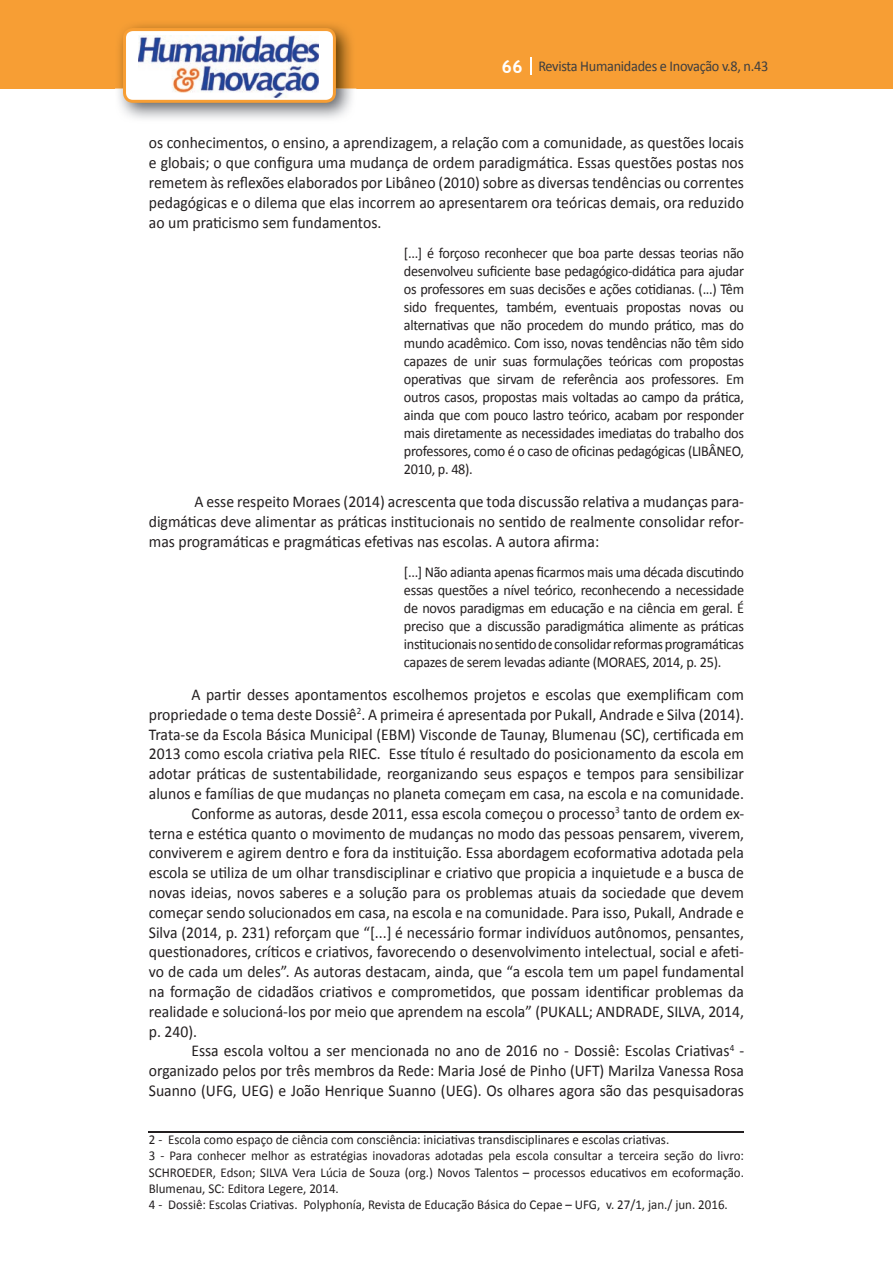
<style>
.page{position:relative;width:893px;height:1263px;background:#fff}
.page>*{position:absolute;margin:0;border:0;box-sizing:border-box;transform-origin:0 0}
.t1{font:16.5px/19.8px "Calibri";color:#231f20;text-align:justify;scale:.95 1}
.t2{font:15px/18px "Calibri";letter-spacing:-.02em;color:#231f20;text-align:justify;scale:.95 1}
.t3{font:15px "Calibri";letter-spacing:-.02em;color:#3e3e3f;scale:.95 1}
.t4{font:13.5px/16.2px "Calibri";color:#231f20;scale:.96 1}
.s1{font-family:"Trebuchet MS";font-weight:700;font-size:18px;color:#fff}
</style>
<div class="page">
<div style="left:0;top:0;width:893px;height:88px;background:#f79e34"></div>
<svg style="left:530px;top:57px;width:2px;height:18px"></svg>
<img style="left:115px;top:24px;width:241px;height:95px">
<svg style="left:123px;top:28px;width:213px;height:75px"></svg>
<hr style="left:149px;top:1131px;width:595px;height:2px;background:#231f20">
<p class="t3" style="left:501px;top:57px;width:282px"><span class="s1">66</span> Revista Humanidades e Inovação v.8, n.43</p>
<p class="t1" style="left:149px;top:133px;width:628px">os conhecimentos, o ensino, a aprendizagem, a relação com a comunidade, as questões locais e globais; o que configura uma mudança de ordem paradigmática. Essas questões postas nos remetem às reflexões elaborados por Libâneo (2010) sobre as diversas tendências ou correntes pedagógicas e o dilema que elas incorrem ao apresentarem ora teóricas demais, ora reduzido ao um praticismo sem fundamentos.</p>
<p class="t2" style="left:404px;top:244px;width:360px">[...] é forçoso reconhecer que boa parte dessas teorias não desenvolveu suficiente base pedagógico-didática para ajudar os professores em suas decisões e ações cotidianas. (...) Têm sido frequentes, também, eventuais propostas novas ou alternativas que não procedem do mundo prático, mas do mundo acadêmico. Com isso, novas tendências não têm sido capazes de unir suas formulações teóricas com propostas operativas que sirvam de referência aos professores. Em outros casos, propostas mais voltadas ao campo da prática, ainda que com pouco lastro teórico, acabam por responder mais diretamente as necessidades imediatas do trabalho dos professores, como é o caso de oficinas pedagógicas (LIBÂNEO, 2010, p. 48).</p>
<p class="t1" style="left:149px;top:492px;width:628px;text-indent:46px">A esse respeito Moraes (2014) acrescenta que toda discussão relativa a mudanças para&shy;digmáticas deve alimentar as práticas institucionais no sentido de realmente consolidar refor&shy;mas programáticas e pragmáticas efetivas nas escolas. A autora afirma:</p>
<p class="t2" style="left:404px;top:563px;width:359px">[...] Não adianta apenas ficarmos mais uma década discutindo essas questões a nível teórico, reconhecendo a necessidade de novos paradigmas em educação e na ciência em geral. É preciso que a discussão paradigmática alimente as práticas institucionais no sentido de consolidar reformas programáticas capazes de serem levadas adiante (MORAES, 2014, p. 25).</p>
<p class="t1" style="left:191px;top:685px;width:583px">A partir desses apontamentos escolhemos projetos e escolas que exemplificam com</p>
<p class="t1" style="left:149px;top:704px;width:628px">propriedade o tema deste Dossiê<sup>2</sup>. A primeira é apresentada por Pukall, Andrade e Silva (2014).</p>
<p class="t1" style="left:149px;top:724px;width:628px">Trata-se da Escola Básica Municipal (EBM) Visconde de Taunay, Blumenau (SC), certificada em</p>
<p class="t1" style="left:149px;top:744px;width:628px">2013 como escola criativa pela RIEC. Esse título é resultado do posicionamento da escola em</p>
<p class="t1" style="left:149px;top:764px;width:628px">adotar práticas de sustentabilidade, reorganizando seus espaços e tempos para sensibilizar</p>
<p class="t1" style="left:149px;top:784px;width:628px">alunos e famílias de que mudanças no planeta começam em casa, na escola e na comunidade.</p>
<p class="t1" style="left:191px;top:803px;width:583px">Conforme as autoras, desde 2011, essa escola começou o processo<sup>3</sup> tanto de ordem ex-</p>
<p class="t1" style="left:149px;top:823px;width:628px">terna e estética quanto o movimento de mudanças no modo das pessoas pensarem, viverem,</p>
<p class="t1" style="left:149px;top:843px;width:628px">conviverem e agirem dentro e fora da instituição. Essa abordagem ecoformativa adotada pela</p>
<p class="t1" style="left:149px;top:863px;width:628px">escola se utiliza de um olhar transdisciplinar e criativo que propicia a inquietude e a busca de</p>
<p class="t1" style="left:149px;top:883px;width:628px">novas ideias, novos saberes e a solução para os problemas atuais da sociedade que devem</p>
<p class="t1" style="left:149px;top:902px;width:628px">começar sendo solucionados em casa, na escola e na comunidade. Para isso, Pukall, Andrade e</p>
<p class="t1" style="left:149px;top:922px;width:628px">Silva (2014, p. 231) reforçam que “[...] é necessário formar indivíduos autônomos, pensantes,</p>
<p class="t1" style="left:149px;top:942px;width:628px">questionadores, críticos e criativos, favorecendo o desenvolvimento intelectual, social e afeti-</p>
<p class="t1" style="left:149px;top:962px;width:628px">vo de cada um deles”. As autoras destacam, ainda, que “a escola tem um papel fundamental</p>
<p class="t1" style="left:149px;top:982px;width:628px">na formação de cidadãos criativos e comprometidos, que possam identificar problemas da</p>
<p class="t1" style="left:149px;top:1001px;width:628px">realidade e solucioná-los por meio que aprendem na escola” (PUKALL; ANDRADE, SILVA, 2014,</p>
<p class="t1" style="left:149px;top:1021px;width:52px">p. 240).</p>
<p class="t1" style="left:191px;top:1041px;width:583px">Essa escola voltou a ser mencionada no ano de 2016 no - Dossiê: Escolas Criativas<sup>4</sup> -</p>
<p class="t1" style="left:149px;top:1061px;width:628px">organizado pelos por três membros da Rede: Maria José de Pinho (UFT) Marilza Vanessa Rosa</p>
<p class="t1" style="left:149px;top:1081px;width:628px">Suanno (UFG, UEG) e João Henrique Suanno (UEG). Os olhares agora são das pesquisadoras</p>
<p class="t4" style="left:149px;top:1132px;width:621px">2 - Escola como espaço de ciência com consciência: iniciativas transdisciplinares e escolas criativas.<br>3 - Para conhecer melhor as estratégias inovadoras adotadas pela escola consultar a terceira seção do livro:<br>SCHROEDER, Edson; SILVA Vera Lúcia de Souza (org.) Novos Talentos – processos educativos em ecoformação.<br>Blumenau, SC: Editora Legere, 2014.<br>4 - Dossiê: Escolas Criativas. Polyphonía, Revista de Educação Básica do Cepae – UFG, v. 27/1, jan./ jun. 2016.</p>
</div>
